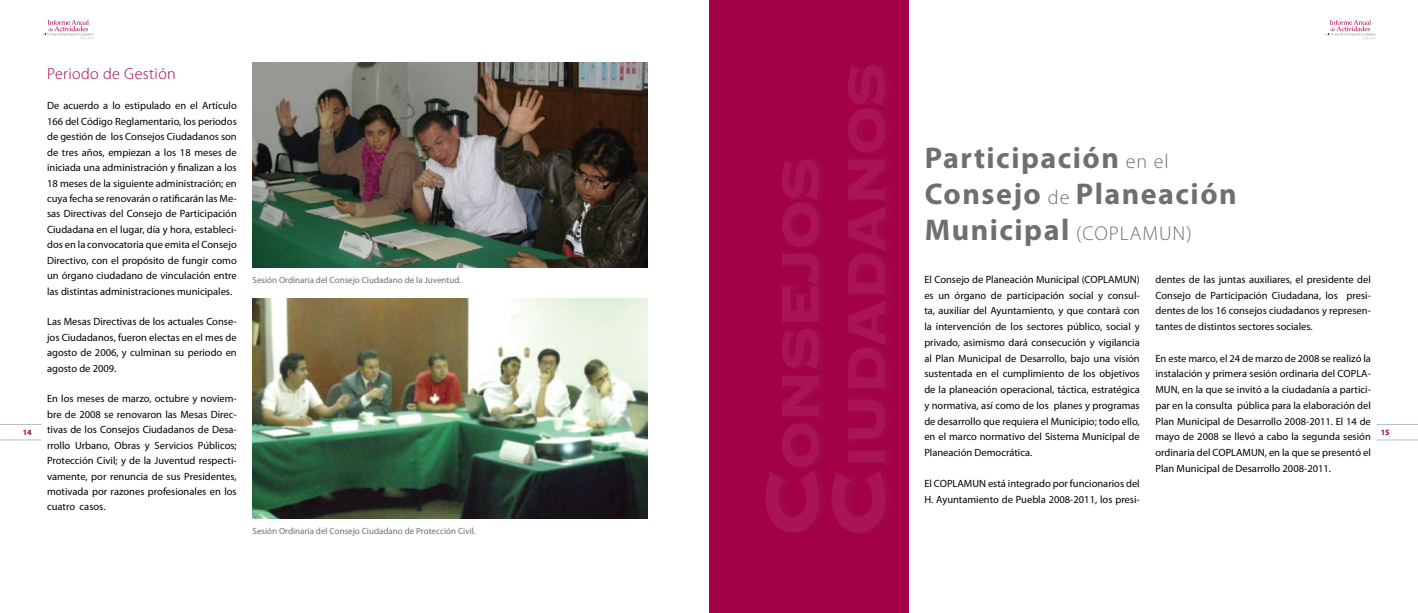
<style>
.page{position:relative;width:1418px;height:613px;background:#fff}
.page>*{position:absolute;margin:0;border:0;box-sizing:border-box;transform-origin:0 0}
.t1{font:700 30px/36px "Myriad Pro";letter-spacing:.05em;color:#6d6f71}
.t2{font:300 20px "Myriad Pro";letter-spacing:.05em;color:#6d6f71}
.t3{font:300 16px "Myriad Pro";letter-spacing:.025em;color:#a40046}
.t4{font:10.5px/15.4px "Myriad Pro";color:#000;text-align:justify}
.t5{font:9px "Myriad Pro";color:#6d6f71}
.t6{font:700 8px "Myriad Pro";color:#a40046}
.s1{font-weight:300;font-size:20px}
.s2{font-weight:700;font-size:30px}
</style>
<div class="page">
<hr style="left:0;top:424px;width:41px;height:1px;background:#bcbdc0">
<hr style="left:0;top:439px;width:41px;height:1px;background:#bcbdc0">
<svg style="left:43px;top:20px;width:51px;height:19px"></svg>
<div style="left:709px;top:0;width:199px;height:612px;background:#a40046"></div>
<svg style="left:766px;top:65px;width:120px;height:468px"></svg>
<hr style="left:1376px;top:424px;width:41px;height:1px;background:#bcbdc0">
<hr style="left:1376px;top:439px;width:41px;height:1px;background:#bcbdc0">
<svg style="left:1325px;top:20px;width:50px;height:19px"></svg>
<img style="left:252px;top:63px;width:395px;height:204px">
<img style="left:252px;top:298px;width:395px;height:220px">
<h3 class="t3" style="left:47px;top:64px;width:130px">Periodo de Gestión</h3>
<p class="t4" style="left:47px;top:98px;width:191px">De acuerdo a lo estipulado en el Artículo 166 del Código Reglamentario, los periodos de gestión de los Consejos Ciudadanos son de tres años, empiezan a los 18 meses de iniciada una administración y finalizan a los 18 meses de la siguiente administración; en cuya fecha se renovarán o ratificarán las Me&shy;sas Directivas del Consejo de Participación Ciudadana en el lugar, día y hora, estableci&shy;dos en la convocatoria que emita el Consejo Directivo, con el propósito de fungir como un órgano ciudadano de vinculación entre las distintas administraciones municipales.</p>
<p class="t4" style="left:47px;top:314px;width:191px">Las Mesas Directivas de los actuales Conse&shy;jos Ciudadanos, fueron electas en el mes de agosto de 2006, y culminan su periodo en agosto de 2009.</p>
<p class="t4" style="left:47px;top:391px;width:191px">En los meses de marzo, octubre y noviem&shy;bre de 2008 se renovaron las Mesas Direc&shy;tivas de los Consejos Ciudadanos de Desa&shy;rrollo Urbano, Obras y Servicios Públicos; Protección Civil; y de la Juventud respecti&shy;vamente, por renuncia de sus Presidentes, motivada por razones profesionales en los cuatro casos.</p>
<h1 class="t1" style="left:924px;top:138px;width:313px">Participación <span class="s1">en el<br></span>Consejo <span class="s1">de</span> Planeación</h1>
<h2 class="t2" style="left:924px;top:222px;width:268px"><span class="s2">Municipal</span> (COPLAMUN)</h2>
<p class="t4" style="left:924px;top:271px;width:217px;line-height:15.7px">El Consejo de Planeación Municipal (COPLAMUN) es un órgano de participación social y consul&shy;ta, auxiliar del Ayuntamiento, y que contará con la intervención de los sectores público, social y privado, asimismo dará consecución y vigilancia al Plan Municipal de Desarrollo, bajo una visión sustentada en el cumplimiento de los objetivos de la planeación operacional, táctica, estratégica y normativa, así como de los planes y programas de desarrollo que requiera el Municipio; todo ello, en el marco normativo del Sistema Municipal de Planeación Democrática.</p>
<p class="t4" style="left:924px;top:475px;width:217px;line-height:15.7px">El COPLAMUN está integrado por funcionarios del<br>H. Ayuntamiento de Puebla 2008-2011, los presi-</p>
<p class="t4" style="left:1155px;top:271px;width:217px;line-height:15.7px">dentes de las juntas auxiliares, el presidente del Consejo de Participación Ciudadana, los presi&shy;dentes de los 16 consejos ciudadanos y represen&shy;tantes de distintos sectores sociales.</p>
<p class="t4" style="left:1155px;top:350px;width:217px;line-height:15.7px">En este marco, el 24 de marzo de 2008 se realizó la instalación y primera sesión ordinaria del COPLA-MUN, en la que se invitó a la ciudadanía a partici&shy;par en la consulta pública para la elaboración del Plan Municipal de Desarrollo 2008-2011. El 14 de mayo de 2008 se llevó a cabo la segunda sesión ordinaria del COPLAMUN, en la que se presentó el Plan Municipal de Desarrollo 2008-2011.</p>
<p class="t5" style="left:252px;top:274px;width:210px">Sesión Ordinaria del Consejo Ciudadano de la Juventud.</p>
<p class="t6" style="left:23px;top:426px;width:10px">14</p>
<p class="t6" style="left:1380px;top:426px;width:10px">15</p>
<p class="t5" style="left:252px;top:525px;width:225px">Sesión Ordinaria del Consejo Ciudadano de Protección Civil.</p>
</div>
